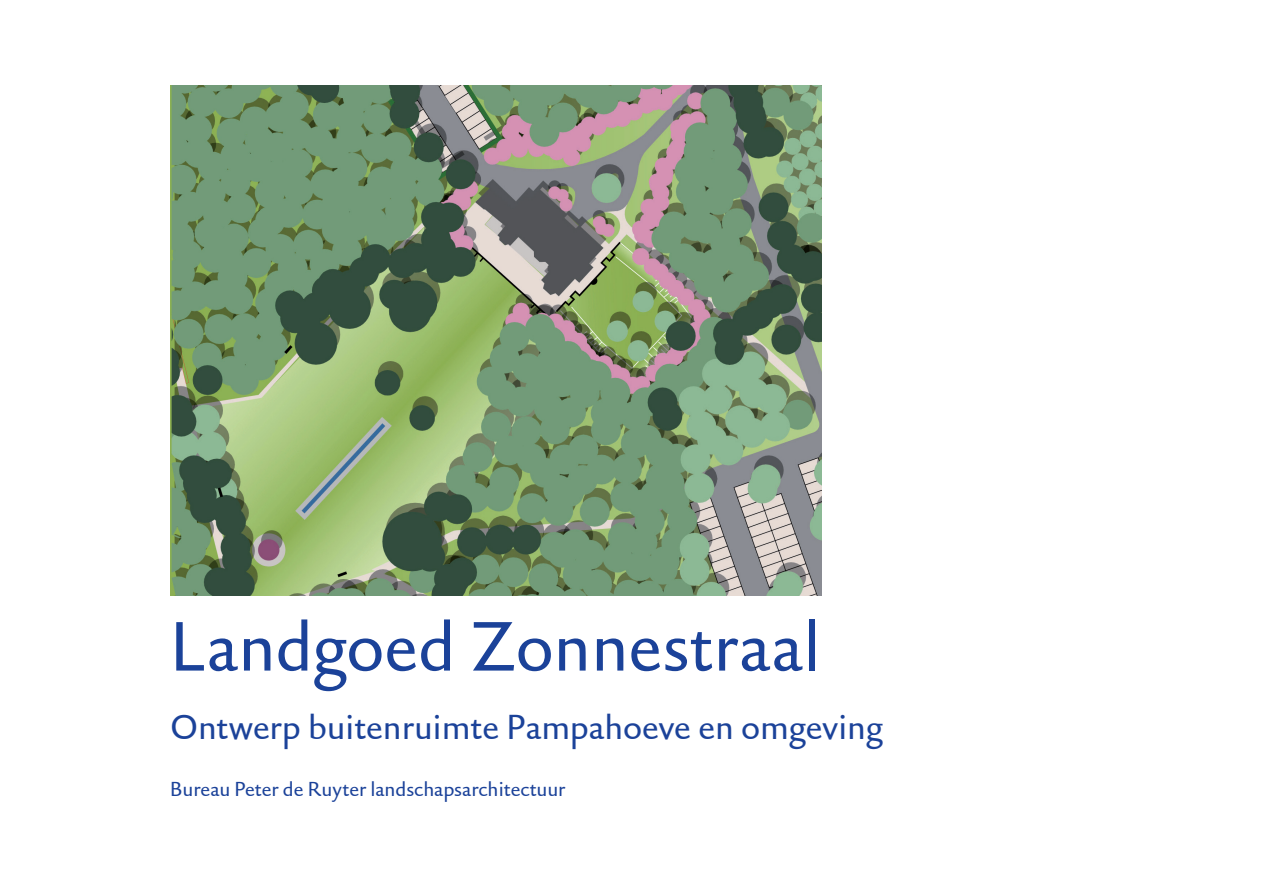
<style>
.page{position:relative;width:1263px;height:893px;background:#fff}
.page>*{position:absolute;margin:0;border:0;box-sizing:border-box;transform-origin:0 0}
.t1{font:72px "DTL Haarlemmer Sans D";color:#1b4299}
.t2{font:36px "DTL Haarlemmer Sans D";color:#1b4299}
.t3{font:21px "DTL Haarlemmer Sans D";color:#1b4299}
</style>
<div class="page">
<img style="left:170px;top:85px;width:652px;height:510px">
<h1 class="t1" style="left:170px;top:602px;width:652px">Landgoed Zonnestraal</h1>
<h2 class="t2" style="left:170px;top:704px;width:714px">Ontwerp buitenruimte Pampahoeve en omgeving</h2>
<p class="t3" style="left:170px;top:776px;width:397px">Bureau Peter de Ruyter landschapsarchitectuur</p>
</div>
